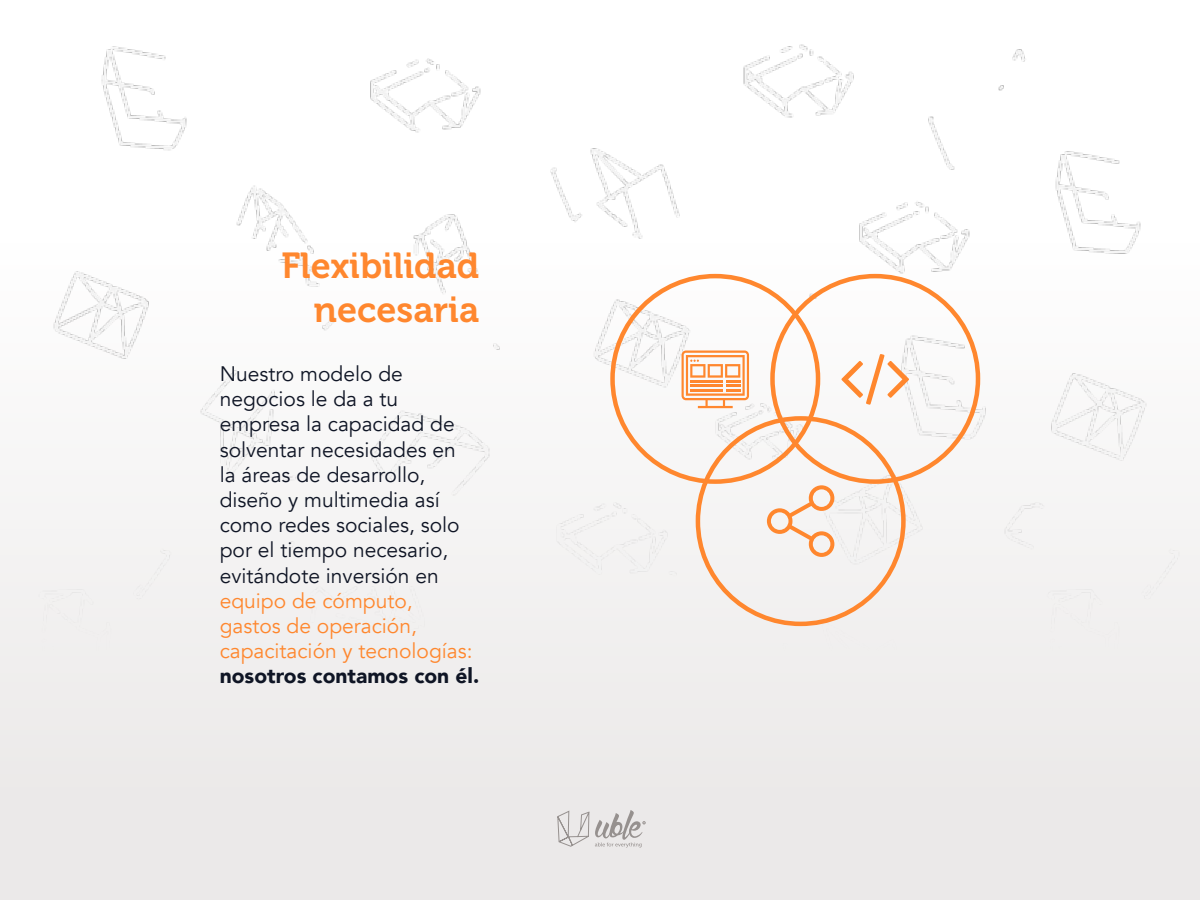
<style>
.page{position:relative;width:1200px;height:900px;background:#fff}
.page>*{position:absolute;margin:0;border:0;box-sizing:border-box;transform-origin:0 0}
.t1{font:36px/43.2px "Museo 700";color:#ff872e;text-align:right}
.t2{font:21px/25.2px "Avenir";color:#0f1525}
.t3{font:21px/25.2px "Avenir";color:#ff872e}
.t4{font:900 21px "Avenir";color:#0f1525}
</style>
<div class="page">
<img style="left:0;top:44px;width:1200px;height:856px">
<svg style="left:682px;top:351px;width:67px;height:57px"></svg>
<svg style="left:842px;top:354px;width:67px;height:51px"></svg>
<svg style="left:767px;top:485px;width:67px;height:72px"></svg>
<svg style="left:557px;top:810px;width:88px;height:37px"></svg>
<h1 class="t1" style="left:281px;top:245px;width:199px">Flexibilidad necesaria</h1>
<p class="t2" style="left:220px;top:362px;width:242px">Nuestro modelo de negocios le da a tu empresa la capacidad de solventar necesidades en la áreas de desarrollo, diseño y multimedia así como redes sociales, solo por el tiempo necesario, evitándote inversión en</p>
<p class="t3" style="left:220px;top:589px;width:254px">equipo de cómputo, gastos de operación, capacitación y tecnologías:</p>
<p class="t4" style="left:220px;top:662px;width:261px">nosotros contamos con él.</p>
</div>
